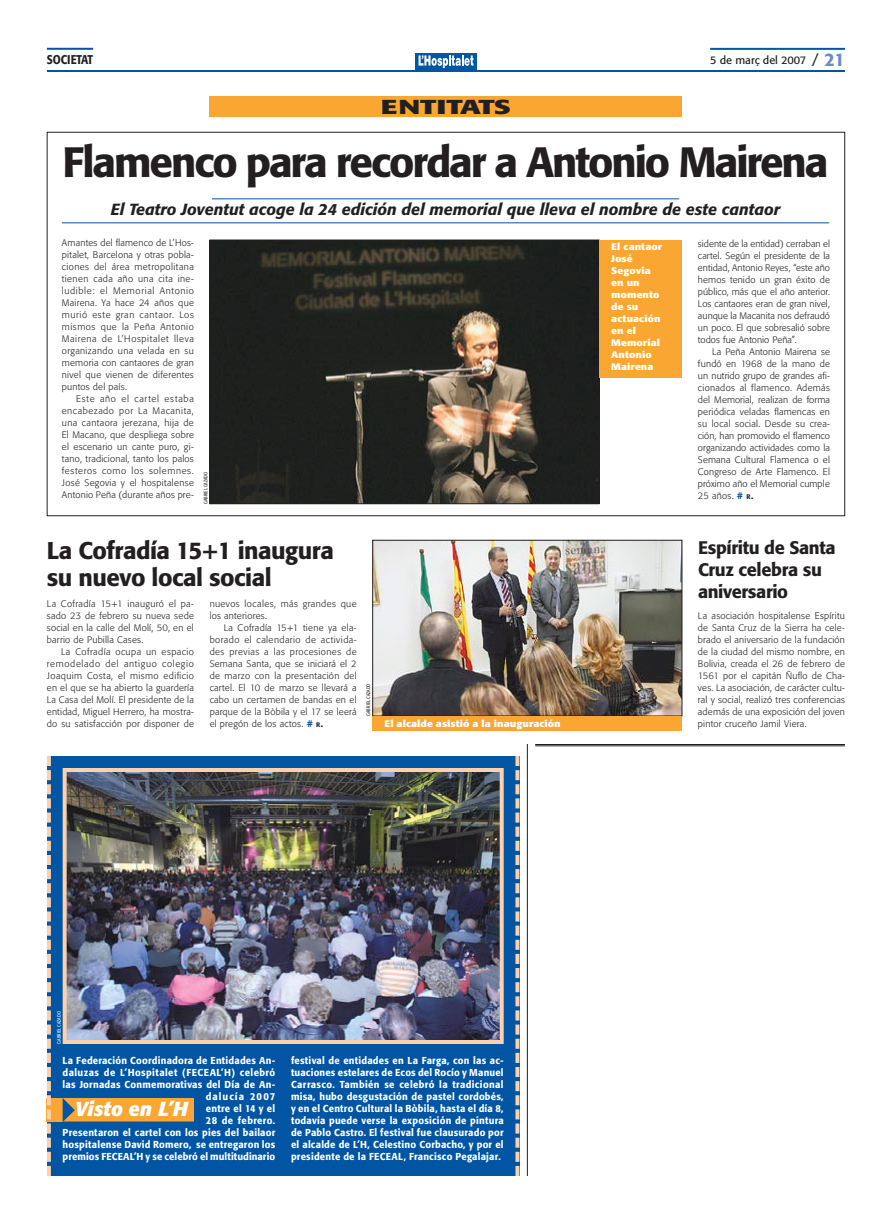
<style>
.page{position:relative;width:893px;height:1220px;background:#fff}
.page>*{position:absolute;margin:0;border:0;box-sizing:border-box;transform-origin:0 0}
.títol_42_46{font:500 42px "Formata";letter-spacing:-.05em;color:#231f20}
.títol_22_25{font:500 24px/27px "Formata";letter-spacing:-.02em;color:#231f20}
.apunt_títol{font:italic 700 20px "Formata";color:#fff}
.entrev__persona{font:700 20px "Formata";color:#231f20;scale:1.5 1}
.títol_18_21{font:500 18px/22px "Formata";letter-spacing:-.02em;color:#231f20}
.subtítol_5_4cols{font:italic 500 16px "Formata";color:#231f20}
.capçalera_senar{font:500 12.6px "Formata";letter-spacing:-.02em;color:#231f20;scale:.85 1}
.t1{font:11px "Formata";color:#231f20}
.text_fotonot{font:500 10px/12px "Formata";letter-spacing:.02em;color:#fff;text-align:right;scale:.95 1}
.text{font:300 9.4px/12px "Formata";letter-spacing:.02em;color:#231f20;text-align:justify}
.text_1a{font:300 9.4px/12px "Formata";letter-spacing:.025em;color:#231f20;text-align:justify}
.peus_de_foto{font:700 9.4px/12px "Formata";letter-spacing:.005em;color:#fff;scale:1.1 1}
.text-2{font:300 9.4px/12px "Formata";letter-spacing:.04em;color:#231f20}
.nom_fotògraf{font:5px "Formata";letter-spacing:.015em;color:#231f20;scale:.8 1}
.nom_fotògraf_neg{font:5px "Formata";letter-spacing:.02em;color:#fff;scale:.8 1}
.s1{font-size:14px}
.s2{font-weight:500;font-size:18px;color:#6c8bc6}
.s3{font-weight:500;color:#0155a2}
.s4{font-weight:500;font-size:6.6px}
.s5{font-weight:500}
</style>
<div class="page">
<div style="left:415px;top:54px;width:62px;height:16px;background:#0157a1"></div>
<svg style="left:419px;top:55px;width:55px;height:13px"></svg>
<hr style="left:47px;top:70px;width:798px;height:2px;background:#0155a2">
<hr style="left:710px;top:48px;width:135px;height:2px;background:#0155a2">
<hr style="left:47px;top:48px;width:46px;height:2px;background:#0155a2">
<hr style="left:535px;top:744px;width:310px;height:1px;background:#231f20">
<hr style="left:535px;top:746px;width:310px;height:1px;background:#231f20">
<hr style="left:527px;top:744px;width:1px;height:432px;background:#231f20">
<img style="left:212px;top:242px;width:385px;height:260px">
<div style="left:210px;top:240px;width:389px;height:264px;border:1px solid #231f20"></div>
<hr style="left:212px;top:198px;width:467px;height:1px;background:#0155a2">
<hr style="left:62px;top:222px;width:767px;height:1px;background:#0155a2">
<div style="left:599px;top:240px;width:83px;height:138px;background:#faa633"></div>
<div style="left:210px;top:96px;width:472px;height:21px;background:#faa633"></div>
<img style="left:374px;top:542px;width:306px;height:172px">
<div style="left:372px;top:540px;width:310px;height:176px;border:1px solid #231f20"></div>
<div style="left:372px;top:716px;width:310px;height:15px;background:#faa633"></div>
<div style="left:47px;top:756px;width:472px;height:420px;background:#0155a2"></div>
<svg style="left:515px;top:756px;width:4px;height:420px"></svg>
<img style="left:68px;top:773px;width:431px;height:266px">
<div style="left:63px;top:768px;width:441px;height:276px;border:4px solid #fcd1af"></div>
<div style="left:47px;top:1098px;width:147px;height:24px;background:#faa633"></div>
<svg style="left:63px;top:1098px;width:12px;height:24px"></svg>
<svg style="left:47px;top:756px;width:4px;height:420px"></svg>
<p class="capçalera_senar" style="left:47px;top:52px;width:56px">societat</p>
<p class="t1" style="left:710px;top:53px;width:136px">5 de març del 2007 <span class="s1">/</span> <span class="s2">21</span></p>
<p class="entrev__persona" style="left:381px;top:94px;width:86px">entitats</p>
<p class="títol_42_46" style="left:63px;top:137px;width:767px">Flamenco para recordar a Antonio Mairena</p>
<p class="subtítol_5_4cols" style="left:111px;top:200px;width:671px">El Teatro Joventut acoge la 24 edición del memorial que lleva el nombre de este cantaor</p>
<p class="text" style="left:698px;top:238px;width:134px">sidente de la entidad) cerraban el cartel. Según el presidente de la entidad, Antonio Reyes, “es-te año hemos tenido un gran éxito de público, más que el año an-te-rior.<br>Los cantaores eran de gran nivel, aunque la Macanita nos defraudó un poco. El que so-bresalió sobre todos fue Anto-nio Peña”.</p>
<p class="text" style="left:698px;top:346px;width:134px;text-indent:14px">La Peña Antonio Mairena se fun-dó en 1968 de la mano de un nutrido grupo de grandes afi&shy;cio-nados al flamenco. Además del Memorial, realizan de for-ma pe-riódica veladas flamencas en su local social. Desde su crea&shy;ción, han promovido el flamenco or-ganizando actividades como la Se-mana Cultural Flamenca o el Con-greso de Arte Flamenco. El pró-ximo año el Memorial cumple 25 años. <span class="s3">#</span> <span class="s4">r</span><span class="s5">.</span></p>
<p class="text_1a" style="left:62px;top:237px;width:134px">Amantes del flamenco de L’Hos&shy;pitalet, Barcelona y otras pobla&shy;ciones del área metropolitana tienen cada año una cita ine&shy;lu-dible: el Memorial Antonio Mai-rena. Ya hace 24 años que mu- rió este gran cantaor. Los mismos que la Peña Antonio Mairena de L’Hospitalet lleva organizando una velada en su memoria con cantaores de gran nivel que vienen de diferentes puntos del país.</p>
<p class="text" style="left:62px;top:393px;width:134px;text-indent:14px">Este año el cartel estaba en-cabezado por La Macanita, una cantaora jerezana, hija de El Macano, que despliega sobre el escenario un cante puro, gi&shy;tano, tradicional, tanto los palos festeros como los solemnes.<br>José Segovia y el hospitalense Antonio Peña (durante años pre-</p>
<p class="peus_de_foto" style="left:611px;top:241px;width:48px">El cantaor<br>José<br>Segovia en un momento de su actuación en el<br>Memorial<br>Antonio<br>Mairena</p>
<p class="nom_fotògraf" style="left:203px;top:504px;width:42px;rotate:-90deg">gabriel cazado</p>
<p class="títol_22_25" style="left:47px;top:537px;width:288px">La Cofradía 15+1 inaugura su nuevo local social</p>
<p class="text_1a" style="left:47px;top:598px;width:149px">La Cofradía 15+1 inauguró el pa&shy;sado 23 de febrero su nueva sede social en la calle del Molí, 50, en el barrio de Pubilla Cases.</p>
<p class="text" style="left:47px;top:646px;width:149px;text-indent:14px">La Cofradía ocupa un espacio remodelado del antiguo colegio Joaquim Costa, el mismo edificio en el que se ha abierto la guardería La Casa del Molí. El presidente de la entidad, Miguel Herrero, ha mostra&shy;do su satisfacción por disponer de</p>
<p class="text-2" style="left:210px;top:598px;width:148px">nuevos locales, más grandes que los anteriores.</p>
<p class="text" style="left:210px;top:622px;width:149px;text-indent:14px">La Cofradía 15+1 tiene ya ela&shy;borado el calendario de activida&shy;des previas a las procesiones de Semana Santa, que se iniciará el 2 de marzo con la presentación del cartel. El 10 de marzo se llevará a cabo un certamen de bandas en el parque de la Bòbila y el 17 se leerá el pregón de los actos. <span class="s3">#</span> <span class="s4">r</span><span class="s5">.</span></p>
<p class="nom_fotògraf" style="left:365px;top:716px;width:42px;rotate:-90deg">gabriel cazado</p>
<p class="peus_de_foto" style="left:384px;top:717px;width:162px">El alcalde asistió a la inauguración</p>
<p class="nom_fotògraf_neg" style="left:56px;top:1044px;width:42px;rotate:-90deg">gabriel cazado</p>
<p class="text_fotonot" style="left:63px;top:1054px;width:225px">La Federación Coordinadora de Entidades An&shy;daluzas de L’Hospitalet (FECEAL’H) celebró las Jornadas Conmemorativas del Día de An&shy;dalucía 2007<br>en-tre el 14 y el<br>28 de febrero.<br>Presentaron el cartel con los pies del bailaor hospitalense David Romero, se entregaron los premios FECEAL’H y se celebró el multitudinario</p>
<p class="text_fotonot" style="left:291px;top:1054px;width:225px;text-align:justify">festival de entidades en La Farga, con las ac&shy;tuaciones estelares de Ecos del Rocío y Manuel Carrasco. También se celebró la tradicional misa, hubo desgustación de pastel cordobés, y en el Centro Cultural la Bòbila, hasta el día 8, todavía puede verse la exposición de pintura de Pablo Castro. El festival fue clausurado por el alcalde de L’H, Celestino Corbacho, y por el presidente de la FECEAL, Francisco Pegalajar.</p>
<p class="apunt_títol" style="left:75px;top:1097px;width:115px">Visto en L’H</p>
<p class="títol_18_21" style="left:698px;top:537px;width:139px">Espíritu de Santa<br>Cruz celebra su aniversario</p>
<p class="text_1a" style="left:698px;top:610px;width:149px">La asociación hospitalense Espíritu de Santa Cruz de la Sierra ha cele&shy;brado el aniversario de la fundación de la ciudad del mismo nombre, en Bolivia, creada el 26 de febrero de 1561 por el capitán Ñuflo de Cha&shy;ves. La asociación, de carácter cultu&shy;ral y social, realizó tres conferencias además de una exposición del joven pintor cruceño Jamil Viera.</p>
</div>
